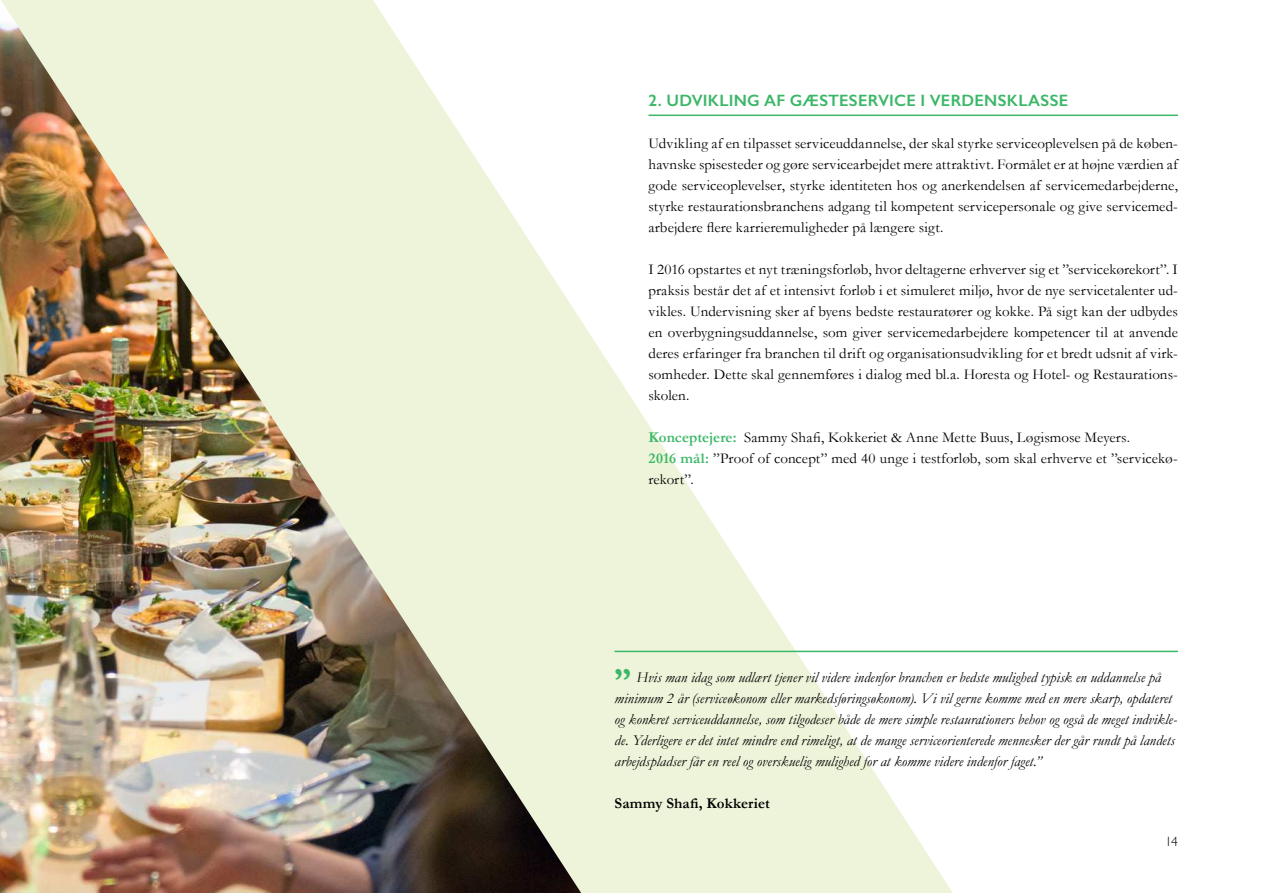
<style>
.page{position:relative;width:1263px;height:893px;background:#fff}
.page>*{position:absolute;margin:0;border:0;box-sizing:border-box;transform-origin:0 0}
.t1{font:700 34.5px "Garamond";color:#3cb768}
.t2{font:600 16.5px "Gill Sans";letter-spacing:.015em;color:#3cb768}
.t3{font:15px/21px "Garamond";letter-spacing:.005em;color:#000;text-align:justify}
.t4{font:italic 15px/21px "Garamond";letter-spacing:.005em;color:#000}
.t5{font:700 15px "Garamond";letter-spacing:.01em;color:#000}
.t6{font:300 13.5px "Gill Sans";color:#000}
.s1{font-weight:700;color:#3cb768}
</style>
<div class="page">
<svg style="left:581px;top:114px;width:372px;height:779px"></svg>
<img style="left:0;top:0;width:581px;height:893px">
<hr style="left:648px;top:115px;width:530px;height:1px;background:#3cb768">
<hr style="left:614px;top:651px;width:564px;height:1px;background:#3cb768">
<p class="t2" style="left:648px;top:90px;width:421px">2. UDVIKLING AF GÆSTESERVICE I VERDENSKLASSE</p>
<p class="t3" style="left:648px;top:135px;width:531px">Udvikling af en tilpasset serviceuddannelse, der skal styrke serviceoplevelsen på de køben&shy;havnske spisesteder og gøre servicearbejdet mere attraktivt. Formålet er at højne værdien af gode serviceoplevelser, styrke identiteten hos og anerkendelsen af servicemedarbejderne, styrke restaurationsbranchens adgang til kompetent servicepersonale og give servicemed&shy;arbejdere flere karrieremuligheder på længere sigt.</p>
<p class="t3" style="left:648px;top:261px;width:531px">I 2016 opstartes et nyt træningsforløb, hvor deltagerne erhverver sig et ”servicekørekort”. I praksis består det af et intensivt forløb i et simuleret miljø, hvor de nye servicetalenter ud&shy;vikles. Undervisning sker af byens bedste restauratører og kokke. På sigt kan der udbydes en overbygningsuddannelse, som giver servicemedarbejdere kompetencer til at anvende deres erfaringer fra branchen til drift og organisationsudvikling for et bredt udsnit af virk&shy;somheder. Dette skal gennemføres i dialog med bl.a. Horesta og Hotel- og Restaurations&shy;skolen.</p>
<p class="t3" style="left:648px;top:427px;width:531px;text-align:left"><span class="s1">Konceptejere:</span> Sammy Shafi, Kokkeriet &amp; Anne Mette Buus, Løgismose Meyers.<br><span class="s1">2016 mål:</span> ”Proof of concept” med 40 unge i testforløb, som skal erhverve et ”servicekø&shy;rekort”.</p>
<h1 class="t1" style="left:614px;top:668px;width:18px">”</h1>
<p class="t4" style="left:614px;top:668px;width:564px;text-indent:22px">Hvis man idag som udlært tjener vil videre indenfor branchen er bedste mulighed typisk en uddannelse på minimum 2 år (serviceøkonom eller markedsføringsøkonom). Vi vil gerne komme med en mere skarp, opdateret og konkret serviceuddannelse, som tilgodeser både de mere simple restaurationers behov og også de meget indvikle&shy;de. Yderligere er det intet mindre end rimeligt, at de mange serviceorienterede mennesker der går rundt på landets arbejdspladser får en reel og overskuelig mulighed for at komme videre indenfor faget.”</p>
<p class="t5" style="left:614px;top:794px;width:157px">Sammy Shafi, Kokkeriet</p>
<p class="t6" style="left:1165px;top:836px;width:14px">14</p>
</div>
